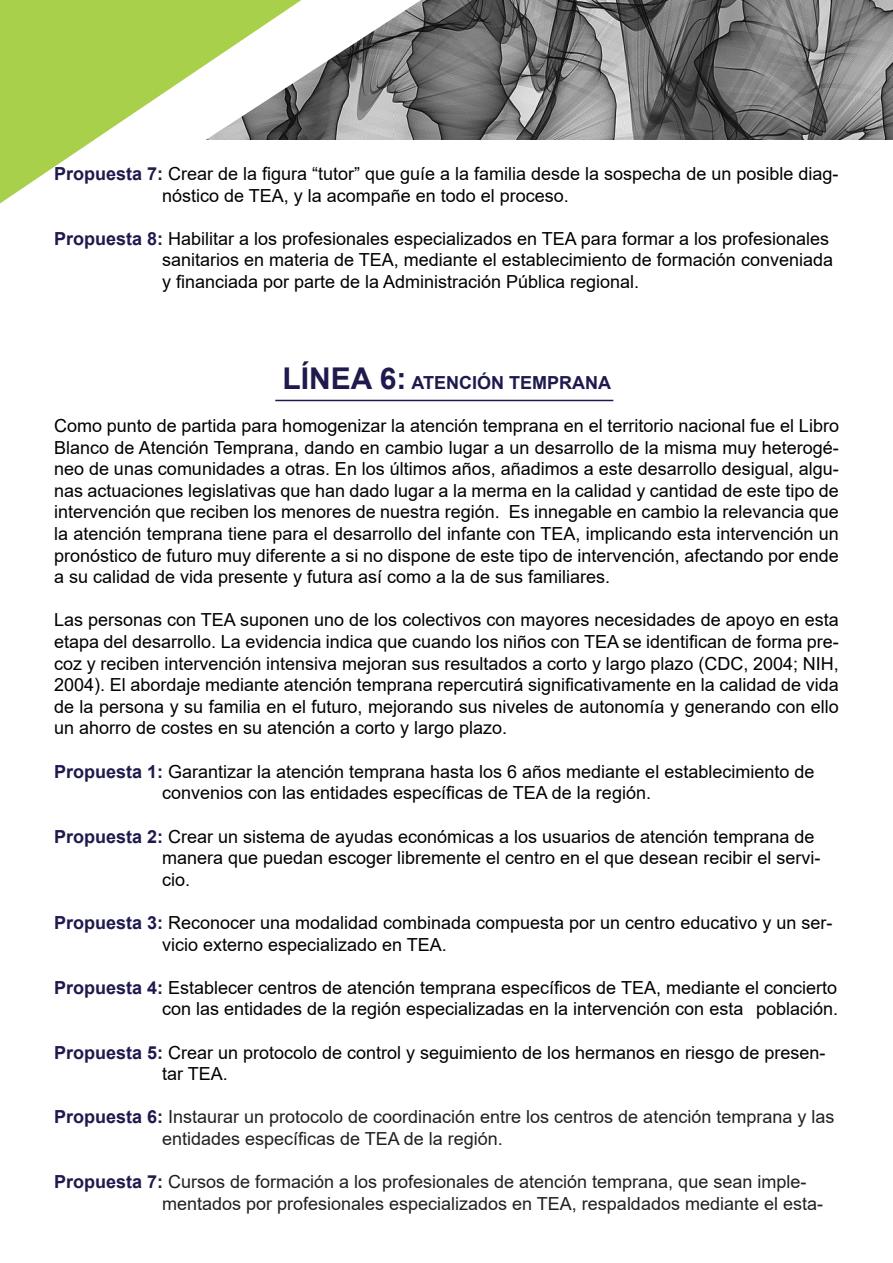
<style>
.page{position:relative;width:893px;height:1263px;background:#fff}
.page>*{position:absolute;margin:0;border:0;box-sizing:border-box;transform-origin:0 0}
.t1{font:18px/21.6px "Arial";color:#000001;text-align:justify}
.t2{font:18px "Arial";color:#231f20}
.t3{font:700 18px "Arial";color:#1e1a4e}
.s1{font-weight:700;color:#1e1a4e}
.s2{font-size:30px}
</style>
<div class="page">
<img style="left:421px;top:0;width:472px;height:139px">
<svg style="left:0;top:0;width:421px;height:204px"></svg>
<svg style="left:0;top:0;width:301px;height:203px;fill:#a9d04b"></svg>
<hr style="left:275px;top:400px;width:338px;height:1px;background:#1e1a4e">
<p class="t1" style="left:54px;top:163px;width:786px"><span class="s1">Propuesta 7:</span> Crear de la figura “tutor” que guíe a la familia desde la sospecha de un posible diag-</p>
<p class="t1" style="left:162px;top:184px;width:408px">nóstico de TEA, y la acompañe en todo el proceso.</p>
<p class="t1" style="left:54px;top:228px;width:777px"><span class="s1">Propuesta 8:</span> Habilitar a los profesionales especializados en TEA para formar a los profesionales</p>
<p class="t1" style="left:162px;top:249px;width:672px">sanitarios en materia de TEA, mediante el establecimiento de formación conveniada</p>
<p class="t1" style="left:162px;top:271px;width:479px">y financiada por parte de la Administración Pública regional.</p>
<p class="t3" style="left:283px;top:370px;width:330px"><span class="s2">LÍNEA 6:</span> ATENCIÓN TEMPRANA</p>
<p class="t1" style="left:54px;top:415px;width:786px">Como punto de partida para homogenizar la atención temprana en el territorio nacional fue el Libro Blanco de Atención Temprana, dando en cambio lugar a un desarrollo de la misma muy heterogé&shy;neo de unas comunidades a otras. En los últimos años, añadimos a este desarrollo desigual, algu&shy;nas actuaciones legislativas que han dado lugar a la merma en la calidad y cantidad de este tipo de intervención que reciben los menores de nuestra región. Es innegable en cambio la relevancia que la atención temprana tiene para el desarrollo del infante con TEA, implicando esta intervención un pronóstico de futuro muy diferente a si no dispone de este tipo de intervención, afectando por ende a su calidad de vida presente y futura así como a la de sus familiares.</p>
<p class="t1" style="left:54px;top:609px;width:786px">Las personas con TEA suponen uno de los colectivos con mayores necesidades de apoyo en esta etapa del desarrollo. La evidencia indica que cuando los niños con TEA se identifican de forma pre&shy;coz y reciben intervención intensiva mejoran sus resultados a corto y largo plazo (CDC, 2004; NIH, 2004). El abordaje mediante atención temprana repercutirá significativamente en la calidad de vida de la persona y su familia en el futuro, mejorando sus niveles de autonomía y generando con ello un ahorro de costes en su atención a corto y largo plazo.</p>
<p class="t1" style="left:54px;top:760px;width:762px"><span class="s1">Propuesta 1:</span> Garantizar la atención temprana hasta los 6 años mediante el establecimiento de</p>
<p class="t1" style="left:162px;top:782px;width:490px">convenios con las entidades específicas de TEA de la región.</p>
<p class="t1" style="left:54px;top:825px;width:762px"><span class="s1">Propuesta 2:</span> Crear un sistema de ayudas económicas a los usuarios de atención temprana de</p>
<p class="t1" style="left:162px;top:847px;width:660px">manera que puedan escoger libremente el centro en el que desean recibir el servi-</p>
<p class="t1" style="left:162px;top:868px;width:30px">cio.</p>
<p class="t1" style="left:54px;top:912px;width:780px"><span class="s1">Propuesta 3:</span> Reconocer una modalidad combinada compuesta por un centro educativo y un ser-</p>
<p class="t1" style="left:162px;top:933px;width:286px">vicio externo especializado en TEA.</p>
<p class="t1" style="left:54px;top:976px;width:785px"><span class="s1">Propuesta 4:</span> Establecer centros de atención temprana específicos de TEA, mediante el concierto</p>
<p class="t1" style="left:162px;top:998px;width:678px">con las entidades de la región especializadas en la intervención con esta población.</p>
<p class="t1" style="left:54px;top:1041px;width:773px"><span class="s1">Propuesta 5:</span> Crear un protocolo de control y seguimiento de los hermanos en riesgo de presen-</p>
<p class="t1" style="left:162px;top:1063px;width:67px">tar TEA.</p>
<p class="t2" style="left:54px;top:1104px;width:782px"><span class="s1">Propuesta 6:</span> Instaurar un protocolo de coordinación entre los centros de atención temprana y las</p>
<p class="t2" style="left:162px;top:1126px;width:342px">entidades específicas de TEA de la región.</p>
<p class="t2" style="left:54px;top:1169px;width:754px"><span class="s1">Propuesta 7:</span> Cursos de formación a los profesionales de atención temprana, que sean imple-</p>
<p class="t2" style="left:162px;top:1191px;width:663px">mentados por profesionales especializados en TEA, respaldados mediante el esta-</p>
</div>
